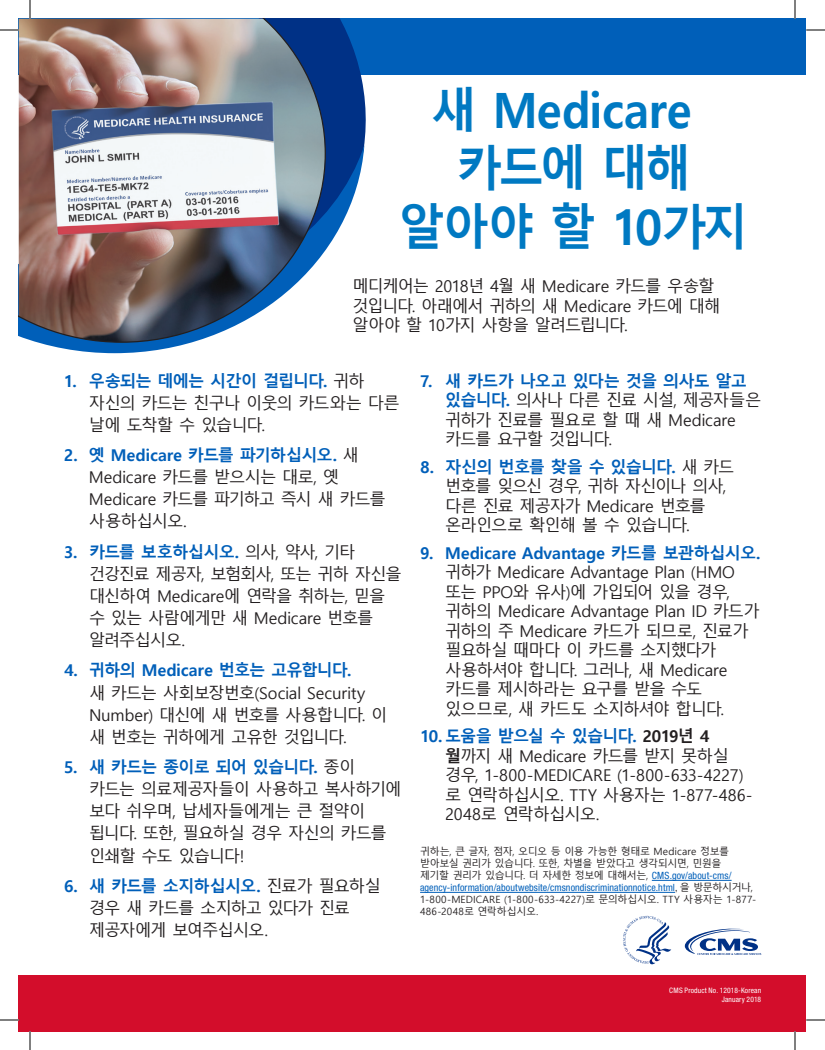
<style>
.page{position:relative;width:825px;height:1050px;background:#fff}
.page>*{position:absolute;margin:0;border:0;box-sizing:border-box;transform-origin:0 0}
.t1{font:700 48.75px/58.5px "Malgun Gothic";letter-spacing:-.025em;color:#0079c2;text-align:center;scale:.94 1}
.t2{font:16.25px/22.1px "Malgun Gothic";letter-spacing:-.05em;color:#231f20}
.t3{font:16.25px/19.5px "Malgun Gothic";letter-spacing:-.015em;color:#231f20}
.t4{font:16.25px/19.5px "Malgun Gothic";letter-spacing:-.01em;color:#231f20}
.t5{font:16.25px/22.1px "Malgun Gothic";letter-spacing:-.07em;color:#231f20}
.t6{font:10px/12px "Malgun Gothic";letter-spacing:-.03em;color:#231f20}
.t7{font:condensed 7.5px/9px "Helvetica Neue LT Std";letter-spacing:.02em;color:#fff;text-align:right}
.s1{font-weight:700;color:#005fb9}
.s2{font-weight:700}
.s3{font-family:"Helvetica Neue LT Std";font-stretch:condensed;color:#005fb9}
.s4{font-family:"Helvetica Neue LT Std";font-stretch:condensed}
</style>
<div class="page">
<div style="left:19px;top:975px;width:787px;height:56px;background:#d30d2b"></div>
<div style="left:19px;top:19px;width:787px;height:56px;background:#005fb9"></div>
<svg style="left:40px;top:19px;width:324px;height:334px"></svg>
<img style="left:19px;top:19px;width:307px;height:324px">
<hr style="left:652px;top:880px;width:80px;height:1px;background:#005fb9">
<hr style="left:420px;top:892px;width:255px;height:1px;background:#005fb9">
<svg style="left:0;top:29px;width:19px;height:2px"></svg>
<svg style="left:806px;top:29px;width:19px;height:2px"></svg>
<svg style="left:0;top:1019px;width:19px;height:2px"></svg>
<svg style="left:806px;top:1019px;width:19px;height:2px"></svg>
<svg style="left:29px;top:0;width:2px;height:19px"></svg>
<svg style="left:29px;top:1031px;width:2px;height:19px"></svg>
<svg style="left:794px;top:0;width:2px;height:19px"></svg>
<svg style="left:794px;top:1031px;width:2px;height:19px"></svg>
<svg style="left:685px;top:929px;width:76px;height:26px"></svg>
<svg style="left:623px;top:916px;width:48px;height:48px"></svg>
<h1 class="t1" style="left:399px;top:81px;width:374px">새 Medicare 카드에 대해 알아야 할 10가지</h1>
<p class="t2" style="left:353px;top:277px;width:369px;line-height:19.5px">메디케어는 2018년 4월 새 Medicare 카드를 우송할 것입니다. 아래에서 귀하의 새 Medicare 카드에 대해 알아야 할 10가지 사항을 알려드립니다.</p>
<p class="t2" style="left:89px;top:370px;width:312px;text-indent:-25px"><span class="s1">1. 우송되는 데에는 시간이 걸립니다.</span> 귀하 자신의 카드는 친구나 이웃의 카드와는 다른 날에 도착할 수 있습니다.</p>
<p class="t2" style="left:89px;top:444px;width:298px;text-indent:-25px"><span class="s1">2. 옛 Medicare 카드를 파기하십시오.</span> 새<br>Medicare 카드를 받으시는 대로, 옛<br>Medicare 카드를 파기하고 즉시 새 카드를 사용하십시오.</p>
<p class="t2" style="left:89px;top:541px;width:314px;text-indent:-25px"><span class="s1">3. 카드를 보호하십시오.</span> 의사, 약사, 기타 건강진료 제공자, 보험회사, 또는 귀하 자신을 대신하여 Medicare에 연락을 취하는, 믿을 수 있는 사람에게만 새 Medicare 번호를 알려주십시오.</p>
<p class="t2" style="left:89px;top:660px;width:300px;text-indent:-25px"><span class="s1">4. 귀하의 Medicare 번호는 고유합니다.<br></span>새 카드는 사회보장번호(Social Security<br>Number) 대신에 새 번호를 사용합니다. 이 새 번호는 귀하에게 고유한 것입니다.</p>
<p class="t2" style="left:89px;top:756px;width:314px;text-indent:-25px"><span class="s1">5. 새 카드는 종이로 되어 있습니다.</span> 종이 카드는 의료제공자들이 사용하고 복사하기에 보다 쉬우며, 납세자들에게는 큰 절약이 됩니다. 또한, 필요하실 경우 자신의 카드를 인쇄할 수도 있습니다!</p>
<p class="t5" style="left:89px;top:875px;width:293px;text-indent:-25px"><span class="s1">6. 새 카드를 소지하십시오.</span> 진료가 필요하실 경우 새 카드를 소지하고 있다가 진료 제공자에게 보여주십시오.</p>
<p class="t2" style="left:445px;top:371px;width:318px;line-height:19.5px;text-indent:-25px"><span class="s1">7. 새 카드가 나오고 있다는 것을 의사도 알고 있습니다.</span> 의사나 다른 진료 시설, 제공자들은 귀하가 진료를 필요로 할 때 새 Medicare 카드를 요구할 것입니다.</p>
<p class="t2" style="left:445px;top:457px;width:291px;line-height:19.5px;text-indent:-25px"><span class="s1">8. 자신의 번호를 찾을 수 있습니다.</span> 새 카드 번호를 잊으신 경우, 귀하 자신이나 의사, 다른 진료 제공자가 Medicare 번호를 온라인으로 확인해 볼 수 있습니다.</p>
<p class="t3" style="left:445px;top:544px;width:317px;text-indent:-25px"><span class="s1">9. Medicare Advantage 카드를 보관하십시오. </span>귀하가 Medicare Advantage Plan (HMO 또는 PPO와 유사)에 가입되어 있을 경우, 귀하의 Medicare Advantage Plan ID 카드가 귀하의 주 Medicare 카드가 되므로, 진료가 필요하실 때마다 이 카드를 소지했다가 사용하셔야 합니다. 그러나, 새 Medicare 카드를 제시하라는 요구를 받을 수도 있으므로, 새 카드도 소지하셔야 합니다.</p>
<p class="t4" style="left:445px;top:727px;width:309px;text-indent:-25px"><span class="s1">10. 도움을 받으실 수 있습니다.</span> <span class="s2">2019년 4 월</span>까지 새 Medicare 카드를 받지 못하실 경우, 1-800-MEDICARE (1-800-633-4227) 로 연락하십시오. TTY 사용자는 1-877-486-<br>2048로 연락하십시오.</p>
<p class="t6" style="left:420px;top:846px;width:338px">귀하는, 큰 글자, 점자, 오디오 등 이용 가능한 형태로 Medicare 정보를 받아보실 권리가 있습니다. 또한, 차별을 받았다고 생각되시면, 민원을<br>제기할 권리가 있습니다. 더 자세한 정보에 대해서는, <span class="s3">CMS.gov/about-cms/ agency-information/aboutwebsite/cmsnondiscriminationnotice.html</span><span class="s4">,</span> 을 방문하시거나, 1-800-MEDICARE (1-800-633-4227)로 문의하십시오. TTY 사용자는 1-877- 486-2048로 연락하십시오.</p>
<p class="t7" style="left:669px;top:986px;width:93px">CMS Product No. 12018-Korean<br>January 2018</p>
</div>
